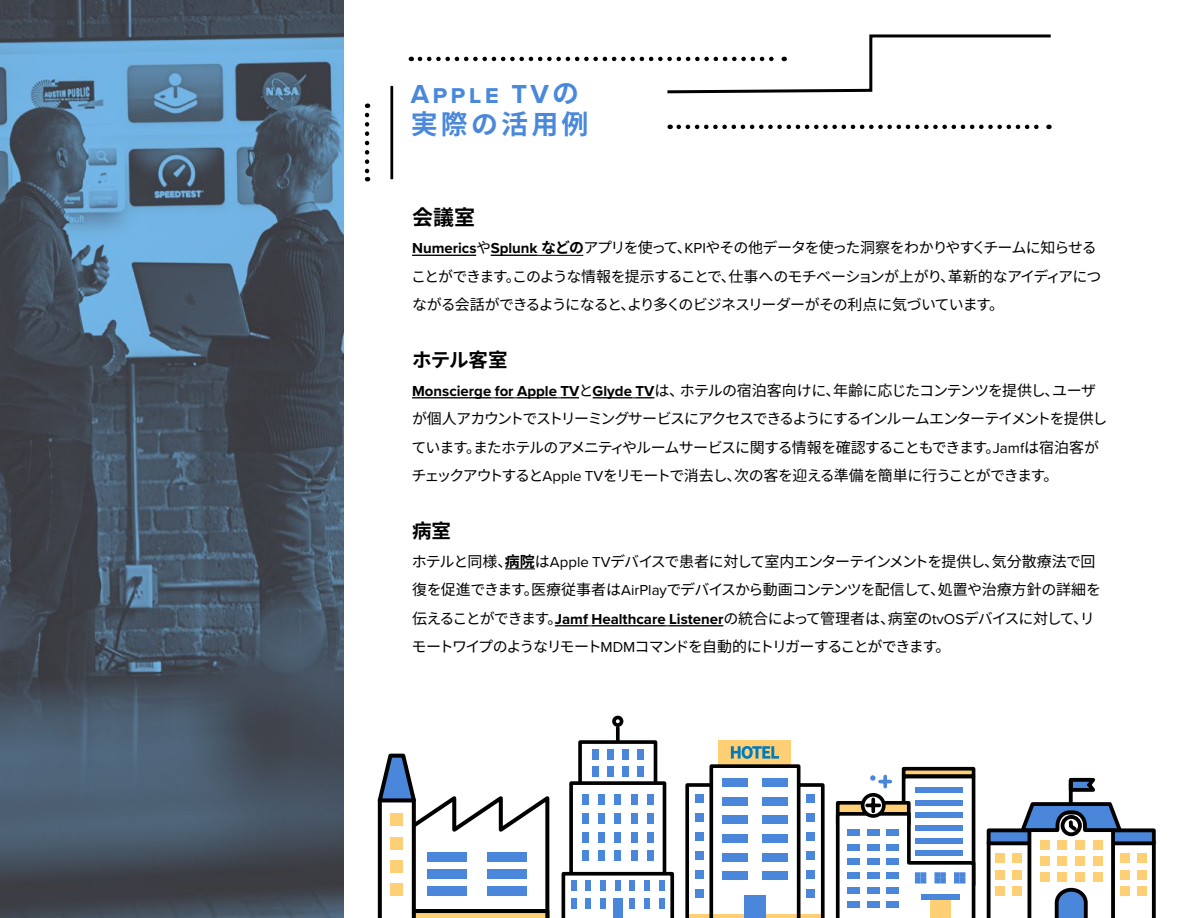
<style>
.page{position:relative;width:1188px;height:918px;background:#fff}
.page>*{position:absolute;margin:0;border:0;box-sizing:border-box;transform-origin:0 0}
.t1{font:700 27px "Proxima Nova";letter-spacing:.12em;color:#4a88db}
.t2{font:700 27px "Noto Sans CJ Kjp";letter-spacing:.12em;color:#4a88db}
.t3{font:700 21px "Noto Sans CJ Kjp";color:#000}
.t4{font:700 19.5px "Noto Sans CJ Kjp";letter-spacing:-.01em;color:#000}
.t5{font:15px/28.5px "Noto Sans CJ Kjp";letter-spacing:-.065em;color:#000}
.s1{font-family:"Noto Sans CJ Kjp"}
.s2{font-family:"Proxima Nova";font-weight:700}
.s3{font-weight:700}
.s4{font-family:"Proxima Nova"}
</style>
<div class="page">
<img style="left:0;top:0;width:344px;height:918px">
<svg style="left:679px;top:125px;width:370px;height:4px"></svg>
<svg style="left:390px;top:86px;width:3px;height:93px"></svg>
<svg style="left:365px;top:115px;width:4px;height:66px"></svg>
<hr style="left:412px;top:255px;width:64px;height:1px;background:#000">
<hr style="left:491px;top:255px;width:47px;height:1px;background:#000">
<hr style="left:538px;top:255px;width:45px;height:1px;background:#000">
<hr style="left:412px;top:397px;width:79px;height:1px;background:#000">
<svg style="left:491px;top:397px;width:26px;height:1px"></svg>
<hr style="left:517px;top:397px;width:40px;height:1px;background:#000">
<svg style="left:557px;top:397px;width:22px;height:1px"></svg>
<hr style="left:593px;top:397px;width:39px;height:1px;background:#000">
<svg style="left:632px;top:397px;width:22px;height:1px"></svg>
<hr style="left:505px;top:568px;width:30px;height:1px;background:#000">
<hr style="left:555px;top:625px;width:33px;height:1px;background:#000">
<hr style="left:591px;top:625px;width:75px;height:1px;background:#000">
<hr style="left:669px;top:625px;width:54px;height:1px;background:#000">
<svg style="left:420px;top:34px;width:631px;height:60px"></svg>
<svg style="left:616px;top:728px;width:4px;height:12px"></svg>
<div style="left:612px;top:716px;width:11px;height:11px;border:4px solid #000;border-radius:50%"></div>
<div style="left:578px;top:740px;width:79px;height:70px;border:4px solid #000"></div>
<div style="left:571px;top:783px;width:94px;height:125px;background:#fff"></div>
<div style="left:569px;top:781px;width:97px;height:129px;border:4px solid #000"></div>
<svg style="left:562px;top:872px;width:112px;height:46px"></svg>
<div style="left:571px;top:881px;width:6px;height:10px;background:#4a87db"></div>
<div style="left:571px;top:898px;width:6px;height:10px;background:#4a87db"></div>
<div style="left:586px;top:881px;width:5px;height:10px;background:#4a87db"></div>
<div style="left:586px;top:898px;width:5px;height:10px;background:#4a87db"></div>
<div style="left:600px;top:881px;width:6px;height:10px;background:#4a87db"></div>
<div style="left:600px;top:898px;width:6px;height:10px;background:#4a87db"></div>
<div style="left:615px;top:881px;width:6px;height:10px;background:#4a87db"></div>
<div style="left:630px;top:881px;width:5px;height:10px;background:#4a87db"></div>
<div style="left:630px;top:898px;width:5px;height:10px;background:#4a87db"></div>
<div style="left:644px;top:881px;width:6px;height:10px;background:#4a87db"></div>
<div style="left:644px;top:898px;width:6px;height:10px;background:#4a87db"></div>
<div style="left:659px;top:881px;width:6px;height:10px;background:#4a87db"></div>
<div style="left:659px;top:898px;width:6px;height:10px;background:#4a87db"></div>
<div style="left:613px;top:898px;width:9px;height:20px;background:#4a87db"></div>
<div style="left:582px;top:795px;width:6px;height:10px;background:#4a87db"></div>
<div style="left:582px;top:813px;width:6px;height:11px;background:#4a87db"></div>
<div style="left:582px;top:832px;width:6px;height:11px;background:#4a87db"></div>
<div style="left:582px;top:850px;width:6px;height:11px;background:#4a87db"></div>
<div style="left:598px;top:795px;width:7px;height:10px;background:#4a87db"></div>
<div style="left:598px;top:813px;width:7px;height:11px;background:#4a87db"></div>
<div style="left:598px;top:832px;width:7px;height:11px;background:#4a87db"></div>
<div style="left:598px;top:850px;width:7px;height:11px;background:#4a87db"></div>
<div style="left:615px;top:795px;width:6px;height:10px;background:#4a87db"></div>
<div style="left:615px;top:813px;width:6px;height:11px;background:#4a87db"></div>
<div style="left:615px;top:832px;width:6px;height:11px;background:#4a87db"></div>
<div style="left:615px;top:850px;width:6px;height:11px;background:#4a87db"></div>
<div style="left:631px;top:795px;width:6px;height:10px;background:#4a87db"></div>
<div style="left:631px;top:813px;width:6px;height:11px;background:#4a87db"></div>
<div style="left:631px;top:832px;width:6px;height:11px;background:#4a87db"></div>
<div style="left:631px;top:850px;width:6px;height:11px;background:#4a87db"></div>
<div style="left:647px;top:795px;width:7px;height:10px;background:#4a87db"></div>
<div style="left:647px;top:813px;width:7px;height:11px;background:#4a87db"></div>
<div style="left:647px;top:832px;width:7px;height:11px;background:#4a87db"></div>
<div style="left:647px;top:850px;width:7px;height:11px;background:#4a87db"></div>
<div style="left:592px;top:749px;width:7px;height:10px;background:#4a87db"></div>
<div style="left:592px;top:767px;width:7px;height:10px;background:#4a87db"></div>
<div style="left:607px;top:749px;width:6px;height:10px;background:#4a87db"></div>
<div style="left:607px;top:767px;width:6px;height:10px;background:#4a87db"></div>
<div style="left:622px;top:749px;width:6px;height:10px;background:#4a87db"></div>
<div style="left:622px;top:767px;width:6px;height:10px;background:#4a87db"></div>
<div style="left:637px;top:749px;width:6px;height:10px;background:#4a87db"></div>
<div style="left:637px;top:767px;width:6px;height:10px;background:#4a87db"></div>
<div style="left:719px;top:740px;width:72px;height:143px;background:#ffcf75"></div>
<svg style="left:685px;top:746px;width:140px;height:172px"></svg>
<div style="left:904px;top:769px;width:70px;height:7px;background:#ffcf75"></div>
<div style="left:902px;top:767px;width:73px;height:11px;border:4px solid #000"></div>
<div style="left:902px;top:775px;width:73px;height:112px;background:#fff;border:4px solid #000"></div>
<div style="left:915px;top:788px;width:47px;height:5px;background:#4a87db"></div>
<svg style="left:835px;top:791px;width:141px;height:127px"></svg>
<div style="left:921px;top:895px;width:39px;height:5px;background:#4a87db"></div>
<svg style="left:883px;top:783px;width:4px;height:4px"></svg>
<svg style="left:870px;top:775px;width:20px;height:8px"></svg>
<svg style="left:377px;top:753px;width:173px;height:165px"></svg>
<div style="left:391px;top:814px;width:12px;height:12px;background:#ffcf75"></div>
<div style="left:391px;top:837px;width:12px;height:12px;background:#ffcf75"></div>
<div style="left:391px;top:860px;width:12px;height:12px;background:#ffcf75"></div>
<div style="left:391px;top:883px;width:12px;height:13px;background:#ffcf75"></div>
<svg style="left:987px;top:777px;width:169px;height:141px"></svg>
<div style="left:1040px;top:840px;width:9px;height:10px;background:#ffcf75"></div>
<div style="left:1040px;top:856px;width:9px;height:10px;background:#ffcf75"></div>
<div style="left:1058px;top:840px;width:9px;height:10px;background:#ffcf75"></div>
<div style="left:1058px;top:856px;width:9px;height:10px;background:#ffcf75"></div>
<div style="left:1075px;top:840px;width:10px;height:10px;background:#ffcf75"></div>
<div style="left:1075px;top:856px;width:10px;height:10px;background:#ffcf75"></div>
<div style="left:1093px;top:840px;width:10px;height:10px;background:#ffcf75"></div>
<div style="left:1093px;top:856px;width:10px;height:10px;background:#ffcf75"></div>
<div style="left:1040px;top:872px;width:9px;height:10px;background:#ffcf75"></div>
<div style="left:1058px;top:872px;width:9px;height:10px;background:#ffcf75"></div>
<div style="left:1075px;top:872px;width:10px;height:10px;background:#ffcf75"></div>
<div style="left:1093px;top:872px;width:10px;height:10px;background:#ffcf75"></div>
<h1 class="t1" style="left:411px;top:74px;width:170px">Apple TV<span class="s1">の</span></h1>
<h1 class="t2" style="left:411px;top:109px;width:179px">実際の活用例</h1>
<h2 class="t3" style="left:412px;top:205px;width:64px">会議室</h2>
<p class="t5" style="left:411px;top:234px;width:692px"><span class="s2">Numerics</span>や<span class="s2">Splunk</span> <span class="s3">などの</span>アプリを使って、<span class="s4">KPI</span>やその他データを使った洞察をわかりやすくチームに知らせることができます。このような情報を提示することで、仕事へのモチベーションが上がり、革新的なアイディアにつながる会話ができるようになると、より多くのビジネスリーダーがその利点に気づいています。</p>
<h3 class="t4" style="left:412px;top:349px;width:97px">ホテル客室</h3>
<p class="t5" style="left:411px;top:376px;width:698px"><span class="s2">Monscierge for Apple TV</span>と<span class="s2">Glyde TV</span>は、ホテルの宿泊客向けに、年齢に応じたコンテンツを提供し、ユーザが個人アカウントでストリーミングサービスにアクセスできるようにするインルームエンターテイメントを提供しています。またホテルのアメニティやルームサービスに関する情報を確認することもできます。<span class="s4">Jamf</span>は宿泊客がチェックアウトすると<span class="s4">Apple TV</span>をリモートで消去し、次の客を迎える準備を簡単に行うことができます。</p>
<h3 class="t4" style="left:412px;top:520px;width:40px">病室</h3>
<p class="t5" style="left:412px;top:547px;width:691px">ホテルと同様、<span class="s3">病院</span>は<span class="s4">Apple TV</span>デバイスで患者に対して室内エンターテインメントを提供し、気分散療法で回復を促進できます。医療従事者は<span class="s4">AirPlay</span>でデバイスから動画コンテンツを配信して、処置や治療方針の詳細を伝えることができます。<span class="s2">Jamf Healthcare Listener</span>の統合によって管理者は、病室の<span class="s4">tvOS</span>デバイスに対して、リモートワイプのようなリモート<span class="s4">MDM</span>コマンドを自動的にトリガーすることができます。</p>
</div>
